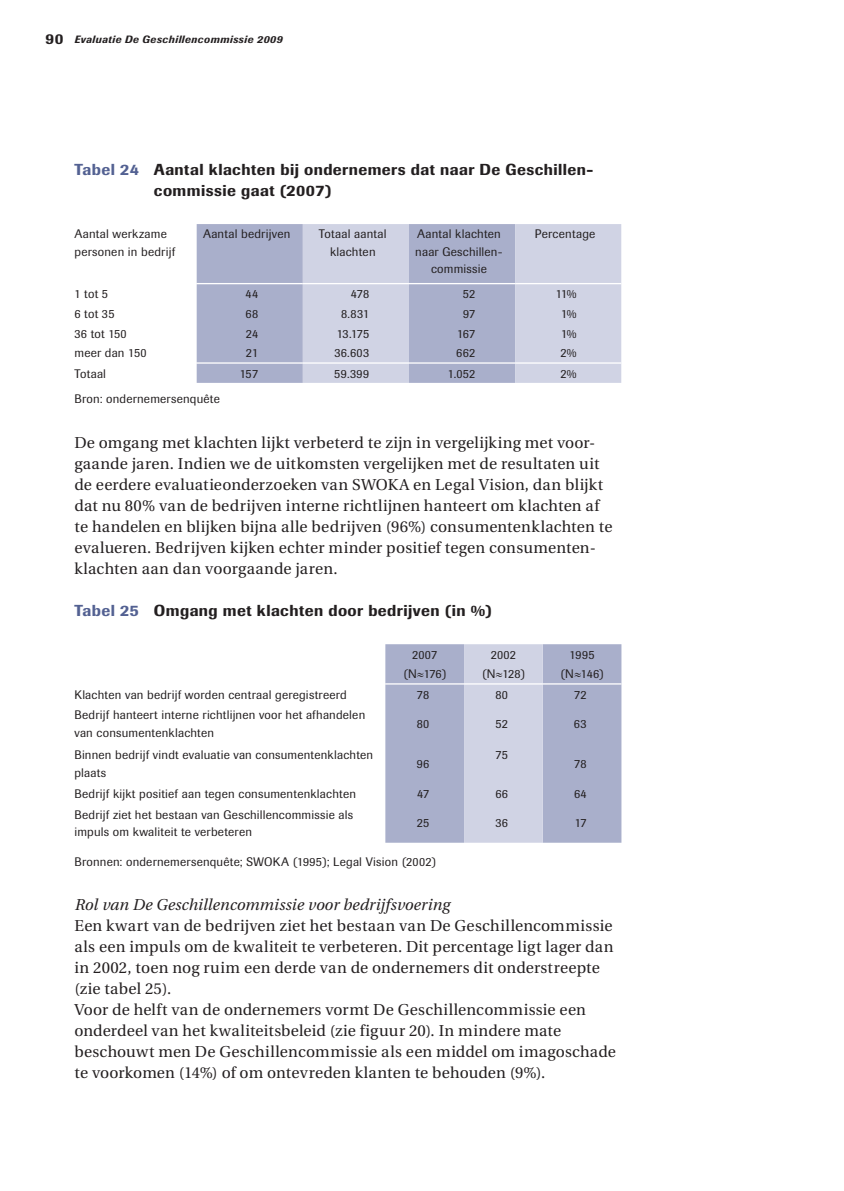
<style>
.page{position:relative;width:844px;height:1191px;background:#fff}
.page>*{position:absolute;margin:0;border:0;box-sizing:border-box;transform-origin:0 0}
.P_first{font:15.75px/21px "Utopia";letter-spacing:.01em;color:#231f20}
.P_H{font:15.75px/21px "Utopia";letter-spacing:.015em;color:#231f20}
.Caption_T{font:500 15.75px/21px "Imago";letter-spacing:.03em;color:#231f20}
.t1{font:italic 15.75px "Utopia";letter-spacing:.005em;color:#231f20}
.H1_R_T{font:12.25px/17.5px "Supersonic TBSK";letter-spacing:.015em;color:#231f20}
.H1_C_T{font:12.25px/17.5px "Supersonic TBSK";letter-spacing:.02em;color:#231f20;text-align:center}
.N_T{font:12.25px "Supersonic TBSK";letter-spacing:.02em;color:#231f20}
.Source_T{font:12.25px "Supersonic BSK";letter-spacing:.02em;color:#231f20}
.H2_C_T{font:12.25px "Supersonic TBSK";letter-spacing:-.01em;color:#231f20}
.t2{font:italic 500 10.5px "Imago";letter-spacing:.045em;color:#231f20}
.s1{font-style:normal;font-size:14.88px}
.s2{color:#536192}
</style>
<div class="page">
<div style="left:197px;top:224px;width:106px;height:159px;background:#a9afcb"></div>
<svg style="left:303px;top:224px;width:318px;height:159px;background:#c2c6db"></svg>
<hr style="left:197px;top:283px;width:106px;height:1px;background:#fff">
<hr style="left:303px;top:283px;width:106px;height:1px;background:#fff">
<hr style="left:409px;top:283px;width:106px;height:1px;background:#fff">
<hr style="left:515px;top:283px;width:106px;height:1px;background:#fff">
<hr style="left:197px;top:362px;width:106px;height:2px;background:#fff">
<hr style="left:303px;top:362px;width:106px;height:2px;background:#fff">
<hr style="left:409px;top:362px;width:106px;height:2px;background:#fff">
<hr style="left:515px;top:362px;width:106px;height:2px;background:#fff">
<div style="left:385px;top:644px;width:236px;height:198px;background:#a9afcb"></div>
<div style="left:464px;top:644px;width:78px;height:198px;background:#d0d3e4"></div>
<hr style="left:385px;top:683px;width:79px;height:1px;background:#fff">
<hr style="left:464px;top:683px;width:78px;height:1px;background:#fff">
<hr style="left:542px;top:683px;width:79px;height:1px;background:#fff">
<p class="t2" style="left:46px;top:33px;width:238px"><span class="s1">90</span> Evaluatie De Geschillencommissie 2009</p>
<p class="Caption_T" style="left:154px;top:159px;width:441px;text-indent:-79px"><span class="s2">Tabel 24</span> Aantal klachten bij ondernemers dat naar De Geschillen&shy;commissie gaat (2007)</p>
<p class="H1_C_T" style="left:74px;top:225px;width:102px;text-align:left">Aantal werkzame personen in bedrijf</p>
<p class="H1_C_T" style="left:203px;top:225px;width:89px">Aantal bedrijven</p>
<p class="H1_C_T" style="left:319px;top:225px;width:69px">Totaal aantal klachten</p>
<p class="H1_C_T" style="left:415px;top:225px;width:88px">Aantal klachten naar Geschillen&shy;commissie</p>
<p class="H1_C_T" style="left:535px;top:225px;width:62px">Percentage</p>
<p class="H1_R_T" style="left:74px;top:285px;width:35px">1 tot 5</p>
<p class="N_T" style="left:245px;top:287px;width:14px">44</p>
<p class="N_T" style="left:351px;top:287px;width:20px">478</p>
<p class="N_T" style="left:463px;top:287px;width:14px">52</p>
<p class="N_T" style="left:555px;top:287px;width:22px">11%</p>
<p class="H1_R_T" style="left:74px;top:305px;width:42px">6 tot 35</p>
<p class="N_T" style="left:245px;top:306px;width:14px">68</p>
<p class="N_T" style="left:341px;top:306px;width:30px">8.831</p>
<p class="N_T" style="left:463px;top:306px;width:14px">97</p>
<p class="N_T" style="left:561px;top:306px;width:17px">1%</p>
<p class="H1_R_T" style="left:74px;top:325px;width:54px">36 tot 150</p>
<p class="N_T" style="left:246px;top:326px;width:14px">24</p>
<p class="N_T" style="left:337px;top:326px;width:34px">13.175</p>
<p class="N_T" style="left:457px;top:326px;width:20px">167</p>
<p class="N_T" style="left:561px;top:326px;width:17px">1%</p>
<p class="H1_R_T" style="left:74px;top:344px;width:74px">meer dan 150</p>
<p class="N_T" style="left:246px;top:346px;width:14px">21</p>
<p class="N_T" style="left:334px;top:346px;width:36px">36.603</p>
<p class="N_T" style="left:456px;top:346px;width:21px">662</p>
<p class="N_T" style="left:560px;top:346px;width:18px">2%</p>
<p class="H1_R_T" style="left:74px;top:365px;width:33px">Totaal</p>
<p class="N_T" style="left:240px;top:366px;width:20px">157</p>
<p class="N_T" style="left:334px;top:366px;width:37px">59.399</p>
<p class="N_T" style="left:447px;top:366px;width:29px">1.052</p>
<p class="N_T" style="left:560px;top:366px;width:18px">2%</p>
<p class="Source_T" style="left:74px;top:391px;width:147px">Bron: ondernemersenquête</p>
<p class="P_first" style="left:74px;top:432px;width:539px">De omgang met klachten lijkt verbeterd te zijn in vergelijking met voor&shy;gaande jaren. Indien we de uitkomsten vergelijken met de resultaten uit de eerdere evaluatieonderzoeken van SWOKA en Legal Vision, dan blijkt dat nu 80% van de bedrijven interne richtlijnen hanteert om klachten af te handelen en blijken bijna alle bedrijven (96%) consumentenklachten te evalueren. Bedrijven kijken echter minder positief tegen consumenten&shy;klachten aan dan voorgaande jaren.</p>
<p class="Caption_T" style="left:74px;top:600px;width:419px"><span class="s2">Tabel 25</span> Omgang met klachten door bedrijven (in %)</p>
<p class="H1_C_T" style="left:412px;top:646px;width:27px">2007</p>
<p class="H1_C_T" style="left:490px;top:646px;width:27px">2002</p>
<p class="H1_C_T" style="left:569px;top:646px;width:26px">1995</p>
<p class="H2_C_T" style="left:403px;top:667px;width:44px">(N≈176)</p>
<p class="H2_C_T" style="left:482px;top:667px;width:44px">(N≈128)</p>
<p class="H2_C_T" style="left:560px;top:667px;width:45px">(N≈146)</p>
<p class="H1_R_T" style="left:74px;top:686px;width:274px">Klachten van bedrijf worden centraal geregistreerd</p>
<p class="N_T" style="left:417px;top:687px;width:14px">78</p>
<p class="N_T" style="left:495px;top:687px;width:14px">80</p>
<p class="N_T" style="left:574px;top:687px;width:14px">72</p>
<p class="H1_R_T" style="left:74px;top:706px;width:292px">Bedrijf hanteert interne richtlijnen voor het afhandelen van consumentenklachten</p>
<p class="N_T" style="left:416px;top:717px;width:14px">80</p>
<p class="N_T" style="left:495px;top:717px;width:14px">52</p>
<p class="N_T" style="left:574px;top:717px;width:14px">63</p>
<p class="H1_R_T" style="left:74px;top:746px;width:300px">Binnen bedrijf vindt evaluatie van consumentenklachten plaats</p>
<p class="N_T" style="left:416px;top:756px;width:14px">96</p>
<p class="N_T" style="left:495px;top:747px;width:14px">75</p>
<p class="N_T" style="left:574px;top:756px;width:14px">78</p>
<p class="H1_R_T" style="left:74px;top:784px;width:283px">Bedrijf kijkt positief aan tegen consumentenklachten</p>
<p class="N_T" style="left:417px;top:786px;width:14px">47</p>
<p class="N_T" style="left:495px;top:786px;width:14px">66</p>
<p class="N_T" style="left:574px;top:786px;width:14px">64</p>
<p class="H1_R_T" style="left:74px;top:806px;width:280px">Bedrijf ziet het bestaan van Geschillencommissie als impuls om kwaliteit te verbeteren</p>
<p class="N_T" style="left:416px;top:816px;width:14px">25</p>
<p class="N_T" style="left:495px;top:816px;width:14px">36</p>
<p class="N_T" style="left:574px;top:816px;width:13px">17</p>
<p class="Source_T" style="left:74px;top:854px;width:363px">Bronnen: ondernemersenquête; SWOKA (1995); Legal Vision (2002)</p>
<h4 class="t1" style="left:74px;top:896px;width:376px">Rol van De Geschillencommissie voor bedrijfsvoering</h4>
<p class="P_H" style="left:74px;top:915px;width:540px">Een kwart van de bedrijven ziet het bestaan van De Geschillencommissie als een impuls om de kwaliteit te verbeteren. Dit percentage ligt lager dan in 2002, toen nog ruim een derde van de ondernemers dit onderstreepte (zie tabel 25).</p>
<p class="P_first" style="left:74px;top:999px;width:543px">Voor de helft van de ondernemers vormt De Geschillencommissie een onderdeel van het kwaliteitsbeleid (zie figuur 20). In mindere mate beschouwt men De Geschillencommissie als een middel om imagoschade te voorkomen (14%) of om ontevreden klanten te behouden (9%).</p>
</div>
